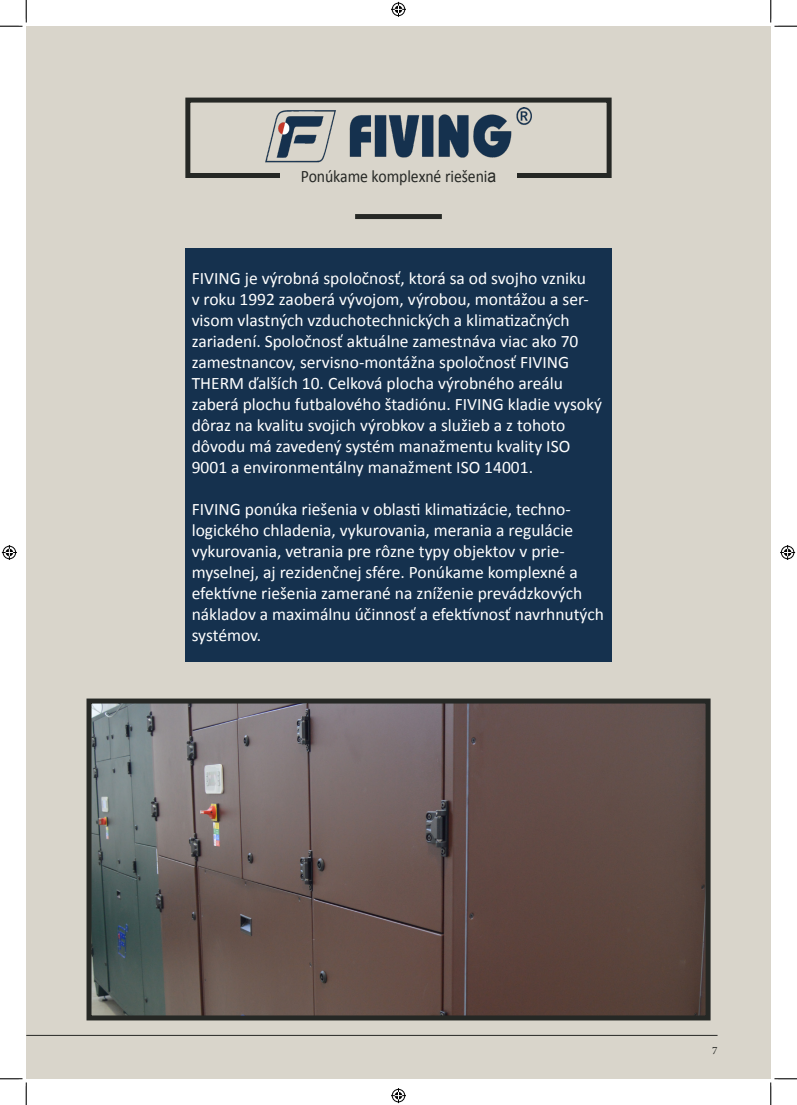
<style>
.page{position:relative;width:797px;height:1105px;background:#fff}
.page>*{position:absolute;margin:0;border:0;box-sizing:border-box;transform-origin:0 0}
.t1{font:17.5px/21px "Calibri";color:#fff}
.Subhead_-_Align_Cent{font:17.5px "Calibri";letter-spacing:-.005em;color:#262825;scale:.9 1}
.t2{font:11.25px "Minion Pro";color:#262825}
.s1{font-family:"Arial"}
</style>
<div class="page">
<div style="left:26px;top:26px;width:744px;height:1053px;background:#d9d5cb"></div>
<img style="left:266px;top:107px;width:265px;height:56px">
<div style="left:185px;top:248px;width:426px;height:414px;background:#15314e"></div>
<div style="left:355px;top:214px;width:87px;height:5px;background:#262825"></div>
<div style="left:185px;top:98px;width:426px;height:80px;border:5px solid #262825"></div>
<hr style="left:26px;top:1035px;width:691px;height:1px;background:#262825">
<div style="left:280px;top:168px;width:236px;height:14px;background:#d9d5cb"></div>
<img style="left:92px;top:704px;width:612px;height:310px">
<div style="left:86px;top:698px;width:624px;height:322px;border:5px solid #262825"></div>
<svg style="left:0;top:0;width:27px;height:27px"></svg>
<svg style="left:0;top:1078px;width:27px;height:27px"></svg>
<svg style="left:770px;top:0;width:27px;height:27px"></svg>
<svg style="left:770px;top:1078px;width:27px;height:27px"></svg>
<svg style="left:391px;top:2px;width:15px;height:15px"></svg>
<svg style="left:391px;top:1088px;width:15px;height:15px"></svg>
<svg style="left:2px;top:545px;width:15px;height:15px"></svg>
<svg style="left:780px;top:545px;width:15px;height:15px"></svg>
<p class="Subhead_-_Align_Cent" style="left:301px;top:165px;width:218px">Ponúkame komplexné riešeni<span class="s1">a</span></p>
<p class="t1" style="left:192px;top:267px;width:412px">FIVING je výrobná spoločnosť, ktorá sa od svojho vzniku<br>v roku 1992 zaoberá vývojom, výrobou, montážou a ser&shy;visom vlastných vzduchotechnických a klimatizačných zariadení. Spoločnosť aktuálne zamestnáva viac ako 70 zamestnancov, servisno-montážna spoločnosť FIVING THERM ďalších 10. Celková plocha výrobného areálu zaberá plochu futbalového štadiónu. FIVING kladie vysoký dôraz na kvalitu svojich výrobkov a služieb a z tohoto dôvodu má zavedený systém manažmentu kvality ISO 9001 a environmentálny manažment ISO 14001.</p>
<p class="t1" style="left:192px;top:498px;width:414px">FIVING ponúka riešenia v oblasti klimatizácie, techno&shy;logického chladenia, vykurovania, merania a regulácie vykurovania, vetrania pre rôzne typy objektov v prie&shy;myselnej, aj rezidenčnej sfére. Ponúkame komplexné a efektívne riešenia zamerané na zníženie prevádzkových nákladov a maximálnu účinnosť a efektívnosť navrhnutých systémov.</p>
<p class="t2" style="left:712px;top:1043px;width:7px">7</p>
</div>
